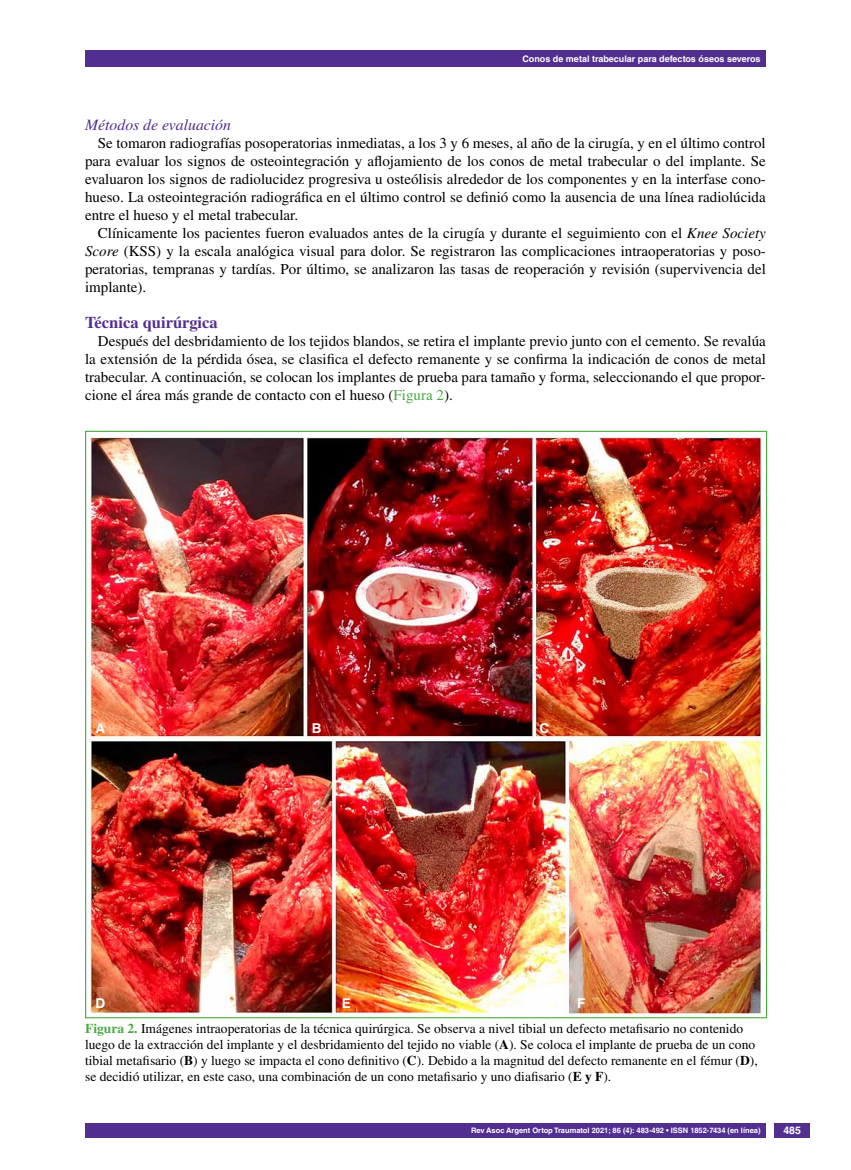
<style>
.page{position:relative;width:851px;height:1170px;background:#fff}
.page>*{position:absolute;margin:0;border:0;box-sizing:border-box;transform-origin:0 0}
.t1{font:700 16.5px "Times LT Std";color:#522e91}
.t2{font:italic 15.75px "Times LT Std";color:#522e91}
.t3{font:15px/18px "Times LT Std";color:#000;text-align:justify}
.t4{font:13.5px/16.2px "Times LT Std";color:#000}
.t5{font:700 13.5px "Helvetica LT Std";color:#fff}
.t6{font:700 10.5px "Helvetica LT Std";color:#fff}
.t7{font:700 9px "Helvetica LT Std";color:#fff}
.t8{font:700 7.5px "Helvetica LT Std";color:#fff}
.s1{font-style:italic}
.s2{color:#49a942}
.s3{font-weight:700;color:#49a942}
.s4{font-weight:700}
</style>
<div class="page">
<div style="left:85px;top:50px;width:680px;height:17px;background:#522e91"></div>
<div style="left:85px;top:1123px;width:680px;height:14px;background:#522e91"></div>
<div style="left:774px;top:1123px;width:35px;height:14px;background:#522e91"></div>
<img style="left:87px;top:433px;width:678px;height:583px">
<p class="t7" style="left:522px;top:53px;width:239px">Conos de metal trabecular para defectos óseos severos</p>
<p class="t2" style="left:85px;top:116px;width:147px">Métodos de evaluación</p>
<p class="t3" style="left:85px;top:134px;width:682px;text-indent:13px">Se tomaron radiografías posoperatorias inmediatas, a los 3 y 6 meses, al año de la cirugía, y en el último control para evaluar los signos de osteointegración y aflojamiento de los conos de metal trabecular o del implante. Se evaluaron los signos de radiolucidez progresiva u osteólisis alrededor de los componentes y en la interfase cono&shy;hueso. La osteointegración radiográfica en el último control se definió como la ausencia de una línea radiolúcida entre el hueso y el metal trabecular.</p>
<p class="t3" style="left:85px;top:224px;width:682px;text-indent:13px">Clínicamente los pacientes fueron evaluados antes de la cirugía y durante el seguimiento con el <span class="s1">Knee Society Score</span> (KSS) y la escala analógica visual para dolor. Se registraron las complicaciones intraoperatorias y poso&shy;peratorias, tempranas y tardías. Por último, se analizaron las tasas de reoperación y revisión (supervivencia del implante).</p>
<p class="t1" style="left:85px;top:312px;width:134px">Técnica quirúrgica</p>
<p class="t3" style="left:85px;top:332px;width:682px;text-indent:13px">Después del desbridamiento de los tejidos blandos, se retira el implante previo junto con el cemento. Se revalúa la extensión de la pérdida ósea, se clasifica el defecto remanente y se confirma la indicación de conos de metal trabecular. A continuación, se colocan los implantes de prueba para tamaño y forma, seleccionando el que propor&shy;cione el área más grande de contacto con el hueso (<span class="s2">Figura 2</span>).</p>
<p class="t5" style="left:95px;top:719px;width:11px">A</p>
<p class="t5" style="left:95px;top:995px;width:11px">D</p>
<p class="t5" style="left:312px;top:719px;width:11px">B</p>
<p class="t5" style="left:342px;top:995px;width:11px">E</p>
<p class="t5" style="left:539px;top:719px;width:11px">C</p>
<p class="t5" style="left:577px;top:995px;width:10px">F</p>
<p class="t4" style="left:85px;top:1019px;width:674px"><span class="s3">Figura 2.</span> Imágenes intraoperatorias de la técnica quirúrgica. Se observa a nivel tibial un defecto metafisario no contenido luego de la extracción del implante y el desbridamiento del tejido no viable (<span class="s4">A</span>). Se coloca el implante de prueba de un cono tibial metafisario (<span class="s4">B</span>) y luego se impacta el cono definitivo (<span class="s4">C</span>). Debido a la magnitud del defecto remanente en el fémur (<span class="s4">D</span>), se decidió utilizar, en este caso, una combinación de un cono metafisario y uno diafisario (<span class="s4">E y F</span>).</p>
<p class="t8" style="left:471px;top:1125px;width:291px">Rev Asoc Argent Ortop Traumatol 2021; 86 (4): 483-492 • ISSN 1852-7434 (en línea)</p>
<p class="t6" style="left:783px;top:1124px;width:19px">485</p>
</div>
